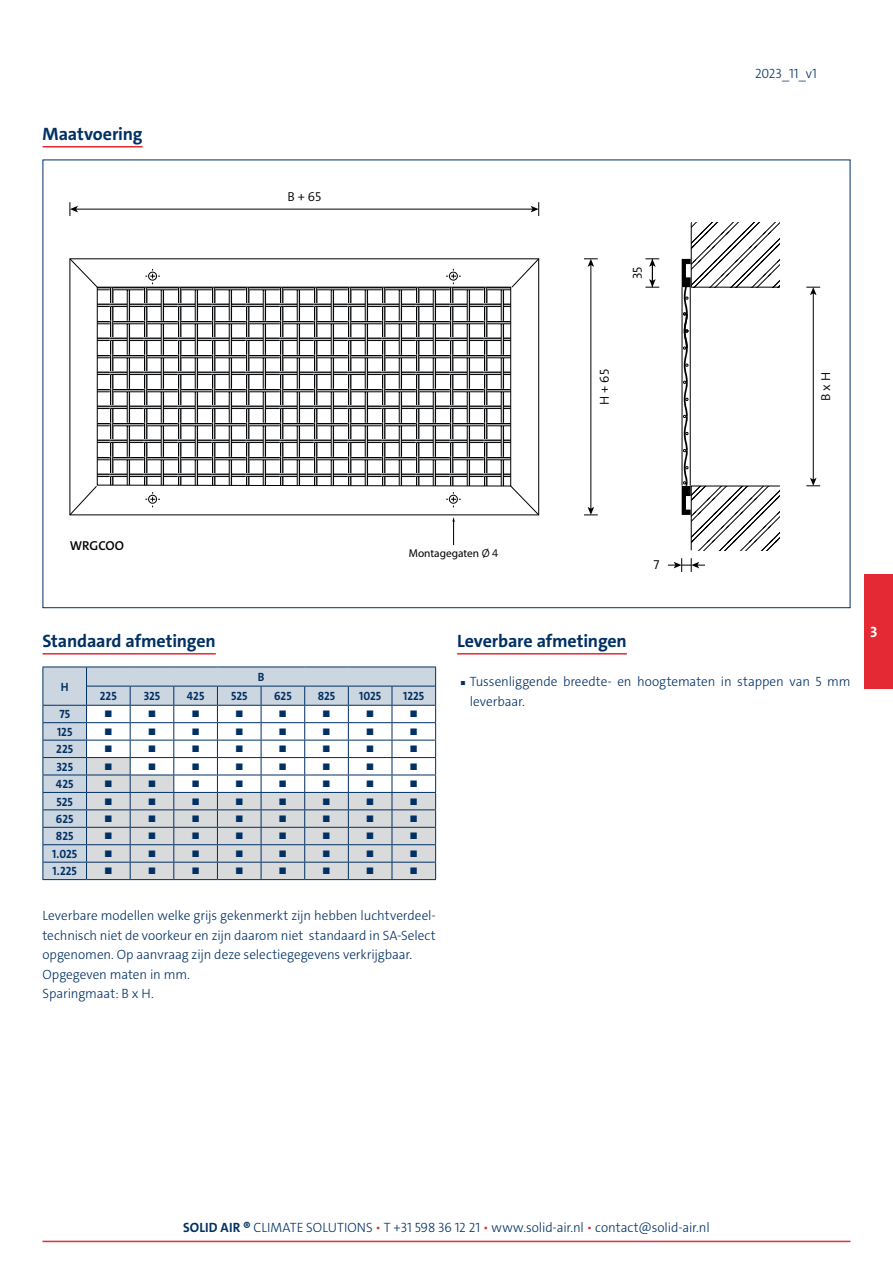
<style>
.page{position:relative;width:893px;height:1263px;background:#fff}
.page>*{position:absolute;margin:0;border:0;box-sizing:border-box;transform-origin:0 0}
.t1{font:700 18px "The Sans C4 s";letter-spacing:-.01em;color:#003064}
.t2{font:700 15px "The Sans C4 s";color:#fff}
.t3{font:300 13.5px/19.5px "The Sans C4 s";letter-spacing:-.005em;color:#003064}
.t4{font:300 13.05px "The Sans C4 s";color:#000}
.t5{font:600 13.05px "The Sans C4 s";letter-spacing:-.005em;color:#000}
.t6{font:700 12px/17.4px "The Sans C4 s";letter-spacing:.005em;color:#003064;text-align:center;scale:.95 1}
.t7{font:11.4px "Myriad Pro";color:#000}
.s1{font-family:"The Sans C4 s";font-weight:300}
.s2{font-weight:700}
.s3{color:#e42934}
</style>
<div class="page">
<hr style="left:43px;top:1241px;width:807px;height:1px;background:#e42934">
<div style="left:864px;top:574px;width:29px;height:115px;background:#e42934"></div>
<hr style="left:43px;top:146px;width:100px;height:1px;background:#e42934">
<hr style="left:43px;top:653px;width:173px;height:1px;background:#e42934">
<hr style="left:457px;top:653px;width:170px;height:1px;background:#e42934">
<div style="left:44px;top:668px;width:42px;height:211px;background:#ccd6e0"></div>
<hr style="left:43px;top:667px;width:44px;height:1px;background:#003064">
<hr style="left:43px;top:705px;width:44px;height:1px;background:#003064">
<hr style="left:43px;top:722px;width:44px;height:1px;background:#003064">
<hr style="left:43px;top:740px;width:44px;height:1px;background:#003064">
<hr style="left:43px;top:757px;width:44px;height:1px;background:#003064">
<hr style="left:43px;top:775px;width:44px;height:1px;background:#003064">
<hr style="left:43px;top:792px;width:44px;height:1px;background:#003064">
<hr style="left:43px;top:809px;width:44px;height:1px;background:#003064">
<hr style="left:43px;top:827px;width:44px;height:1px;background:#003064">
<hr style="left:43px;top:844px;width:44px;height:1px;background:#003064">
<hr style="left:43px;top:862px;width:44px;height:1px;background:#003064">
<svg style="left:43px;top:667px;width:1px;height:212px"></svg>
<hr style="left:43px;top:879px;width:44px;height:1px;background:#003064">
<hr style="left:87px;top:879px;width:43px;height:1px;background:#003064">
<hr style="left:130px;top:879px;width:44px;height:1px;background:#003064">
<hr style="left:174px;top:879px;width:43px;height:1px;background:#003064">
<hr style="left:217px;top:879px;width:44px;height:1px;background:#003064">
<hr style="left:261px;top:879px;width:44px;height:1px;background:#003064">
<hr style="left:305px;top:879px;width:43px;height:1px;background:#003064">
<hr style="left:348px;top:879px;width:44px;height:1px;background:#003064">
<hr style="left:392px;top:879px;width:44px;height:1px;background:#003064">
<svg style="left:69px;top:258px;width:471px;height:258px"></svg>
<svg style="left:145px;top:268px;width:317px;height:240px"></svg>
<hr style="left:76px;top:209px;width:457px;height:1px;background:#000">
<svg style="left:69px;top:202px;width:9px;height:14px"></svg>
<svg style="left:531px;top:202px;width:8px;height:14px"></svg>
<svg style="left:668px;top:558px;width:37px;height:14px"></svg>
<svg style="left:645px;top:258px;width:14px;height:30px"></svg>
<hr style="left:590px;top:265px;width:1px;height:244px;background:#000">
<svg style="left:584px;top:258px;width:14px;height:9px"></svg>
<svg style="left:584px;top:507px;width:14px;height:8px"></svg>
<hr style="left:813px;top:293px;width:1px;height:187px;background:#000">
<svg style="left:806px;top:478px;width:14px;height:8px"></svg>
<svg style="left:806px;top:287px;width:14px;height:8px"></svg>
<svg style="left:96px;top:286px;width:415px;height:201px"></svg>
<svg style="left:682px;top:222px;width:98px;height:329px"></svg>
<svg style="left:452px;top:517px;width:3px;height:28px"></svg>
<svg style="left:86px;top:667px;width:350px;height:212px"></svg>
<h1 class="t1" style="left:43px;top:122px;width:102px">Maatvoering</h1>
<p class="t4" style="left:288px;top:189px;width:35px">B + 65</p>
<p class="t4" style="left:629px;top:279px;width:14px;rotate:-90deg">35</p>
<p class="t4" style="left:596px;top:404px;width:37px;rotate:-90deg">H + 65</p>
<p class="t3" style="left:755px;top:64px;width:63px">2023_11_v1</p>
<p class="t4" style="left:817px;top:401px;width:30px;rotate:-90deg">B x H</p>
<p class="t5" style="left:70px;top:537px;width:56px">WRGCOO</p>
<p class="t7" style="left:409px;top:546px;width:91px">Montagegaten <span class="s1">Ø 4</span></p>
<p class="t4" style="left:653px;top:556px;width:7px">7</p>
<h1 class="t1" style="left:43px;top:629px;width:175px">Standaard afmetingen</h1>
<p class="t6" style="left:61px;top:678px;width:10px">H</p>
<p class="t6" style="left:52px;top:706px;width:28px">75<br>125<br>225<br>325<br>425<br>525<br>625<br>825<br>1.025<br>1.225</p>
<p class="t6" style="left:258px;top:668px;width:8px">B</p>
<p class="t6" style="left:100px;top:687px;width:19px">225</p>
<p class="t6" style="left:144px;top:687px;width:19px">325</p>
<p class="t6" style="left:187px;top:687px;width:20px">425</p>
<p class="t6" style="left:231px;top:687px;width:19px">525</p>
<p class="t6" style="left:274px;top:687px;width:20px">625</p>
<p class="t6" style="left:318px;top:687px;width:20px">825</p>
<p class="t6" style="left:359px;top:687px;width:25px">1025</p>
<p class="t6" style="left:403px;top:687px;width:24px">1225</p>
<p class="t3" style="left:43px;top:906px;width:395px">Leverbare modellen welke grijs gekenmerkt zijn hebben luchtverdeel&shy;technisch niet de voorkeur en zijn daarom niet standaard in SA-Select opgenomen. Op aanvraag zijn deze selectiegegevens verkrijgbaar.<br>Opgegeven maten in mm.<br>Sparingmaat: B x H.</p>
<h1 class="t1" style="left:457px;top:629px;width:171px">Leverbare afmetingen</h1>
<p class="t3" style="left:470px;top:672px;width:382px;text-indent:-13px">▗ Tussenliggende breedte- en hoogtematen in stappen van 5 mm leverbaar.</p>
<p class="t2" style="left:870px;top:622px;width:9px">3</p>
<p class="t3" style="left:183px;top:1218px;width:528px"><span class="s2">SOLID AIR ®</span> CLIMATE SOLUTIONS <span class="s3">•</span> T +31 598 36 12 21 <span class="s3">•</span> www.solid-air.nl <span class="s3">•</span> contact@solid-air.nl</p>
</div>
